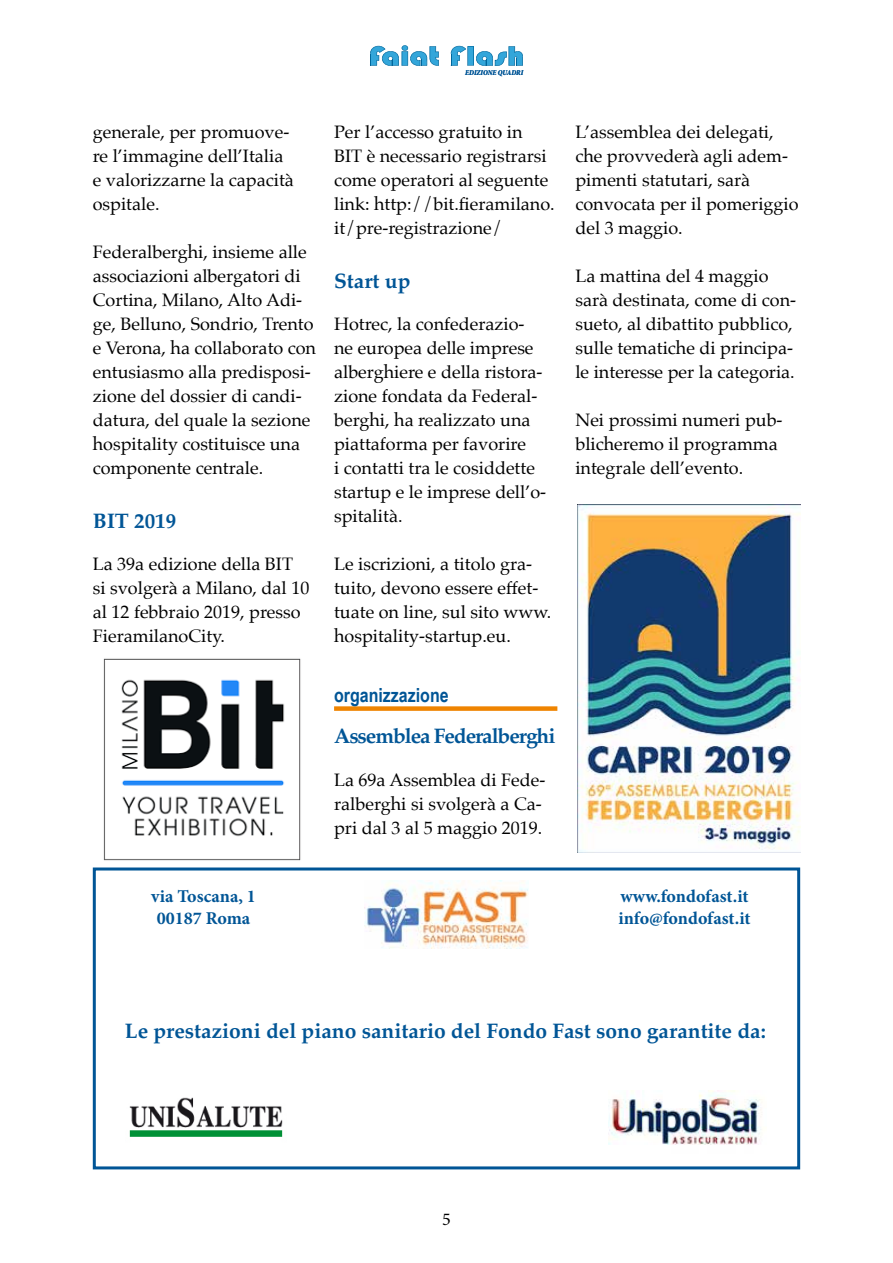
<style>
.page{position:relative;width:893px;height:1263px;background:#fff}
.page>*{position:absolute;margin:0;border:0;box-sizing:border-box;transform-origin:0 0}
.t1{font:700 21px "Palatino";color:#005596}
.t2{font:700 21px "Palatino";letter-spacing:-.05em;color:#005596}
.t3{font:700 19.5px "Arial Narrow";color:#005596}
.t4{font:18px/24px "Palatino";color:#000}
.t5{font:700 18px/21.6px "Minion Pro";color:#005596;text-align:center}
.t6{font:18px "Minion Pro";color:#000}
.t7{font:italic 700 condensed 7.5px "Minion Pro";letter-spacing:-.005em;color:#005596}
</style>
<div class="page">
<svg style="left:370px;top:45px;width:69px;height:21px"></svg>
<svg style="left:451px;top:46px;width:72px;height:20px"></svg>
<div style="left:334px;top:706px;width:223px;height:5px;background:#ef8400"></div>
<img style="left:103px;top:658px;width:198px;height:203px">
<img style="left:578px;top:504px;width:222px;height:349px">
<div style="left:93px;top:867px;width:707px;height:302px;border:3px solid #005596"></div>
<img style="left:364px;top:880px;width:165px;height:68px">
<img style="left:129px;top:1097px;width:154px;height:40px">
<img style="left:609px;top:1091px;width:152px;height:54px">
<p class="t7" style="left:465px;top:68px;width:60px">EDIZIONE QUADRI</p>
<p class="t4" style="left:93px;top:120px;width:203px">generale, per promuove&shy;re l’immagine dell’Italia e valorizzarne la capacità ospitale.</p>
<p class="t4" style="left:93px;top:240px;width:225px">Federalberghi, insieme alle associazioni albergatori di<br>Cortina, Milano, Alto Adi&shy;ge, Belluno, Sondrio, Trento e Verona, ha collaborato con entusiasmo alla predisposi&shy;zione del dossier di candi&shy;datura, del quale la sezione hospitality costituisce una componente centrale.</p>
<p class="t1" style="left:93px;top:502px;width:85px">BIT 2019</p>
<p class="t4" style="left:93px;top:552px;width:218px">La 39a edizione della BIT si svolgerà a Milano, dal 10 al 12 febbraio 2019, presso<br>FieramilanoCity.</p>
<p class="t4" style="left:334px;top:120px;width:222px">Per l’accesso gratuito in<br>BIT è necessario registrarsi come operatori al seguente link: http://bit.fieramilano. it/pre-registrazione/</p>
<p class="t1" style="left:334px;top:262px;width:78px">Start up</p>
<p class="t4" style="left:334px;top:312px;width:214px">Hotrec, la confederazio&shy;ne europea delle imprese alberghiere e della ristora&shy;zione fondata da Federal&shy;berghi, ha realizzato una piattaforma per favorire<br>i contatti tra le cosiddette startup e le imprese dell’o&shy;spitalità.</p>
<p class="t4" style="left:334px;top:552px;width:219px">Le iscrizioni, a titolo gra&shy;tuito, devono essere effet&shy;tuate on line, sul sito www. hospitality-startup.eu.</p>
<p class="t3" style="left:334px;top:680px;width:116px">organizzazione</p>
<p class="t2" style="left:334px;top:718px;width:223px">Assemblea Federalberghi</p>
<p class="t4" style="left:334px;top:768px;width:213px">La 69a Assemblea di Fede&shy;ralberghi si svolgerà a Ca&shy;pri dal 3 al 5 maggio 2019.</p>
<p class="t4" style="left:575px;top:120px;width:225px">L’assemblea dei delegati, che provvederà agli adem&shy;pimenti statutari, sarà convocata per il pomeriggio del 3 maggio.</p>
<p class="t4" style="left:575px;top:264px;width:222px">La mattina del 4 maggio sarà destinata, come di con&shy;sueto, al dibattito pubblico, sulle tematiche di principa&shy;le interesse per la categoria.</p>
<p class="t4" style="left:575px;top:408px;width:209px">Nei prossimi numeri pub&shy;blicheremo il programma integrale dell’evento.</p>
<p class="t5" style="left:151px;top:885px;width:106px">via Toscana, 1<br>00187 Roma</p>
<p class="t5" style="left:618px;top:885px;width:134px;text-align:left">www.fondofast.it info@fondofast.it</p>
<p class="t1" style="left:125px;top:1013px;width:643px">Le prestazioni del piano sanitario del Fondo Fast sono garantite da:</p>
<p class="t6" style="left:442px;top:1207px;width:10px">5</p>
</div>
